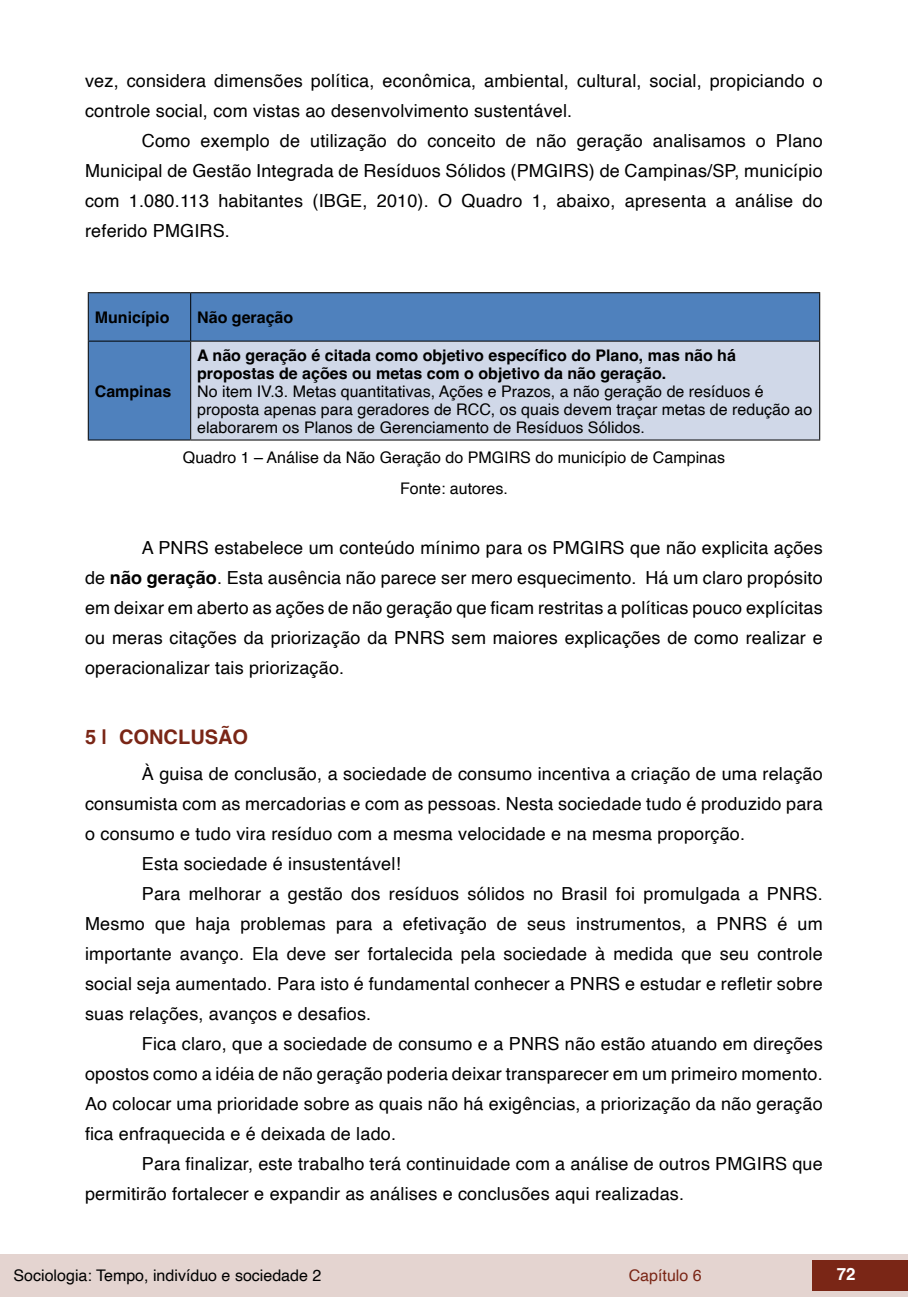
<style>
.page{position:relative;width:908px;height:1304px;background:#fff}
.page>*{position:absolute;margin:0;border:0;box-sizing:border-box;transform-origin:0 0}
.t1{font:700 20px "Helvetica";color:#7a2616}
.t2{font:18px/30px "Helvetica";letter-spacing:.01em;color:#000;text-align:justify}
.t3{font:700 16.8px "Helvetica";color:#fff}
.t4{font:16px/18px "Helvetica";color:#000}
.t5{font:700 16px/18px "Helvetica";color:#000}
.t6{font:16px "Helvetica";color:#7a2616}
.s1{font-weight:700}
</style>
<div class="page">
<div style="left:0;top:1254px;width:906px;height:43px;background:#e4d4d0"></div>
<div style="left:812px;top:1261px;width:95px;height:30px;background:#7a2616"></div>
<div style="left:89px;top:293px;width:729px;height:147px;background:#4f81bd"></div>
<div style="left:190px;top:341px;width:629px;height:99px;background:#d0d8e8"></div>
<hr style="left:88px;top:292px;width:102px;height:1px;background:#000">
<hr style="left:88px;top:293px;width:1px;height:48px;background:#000">
<hr style="left:190px;top:292px;width:629px;height:1px;background:#000">
<hr style="left:190px;top:293px;width:1px;height:48px;background:#000">
<hr style="left:818px;top:293px;width:1px;height:48px;background:#000">
<hr style="left:88px;top:341px;width:102px;height:1px;background:#000">
<hr style="left:88px;top:342px;width:1px;height:98px;background:#000">
<hr style="left:190px;top:341px;width:629px;height:1px;background:#000">
<hr style="left:190px;top:342px;width:1px;height:98px;background:#000">
<hr style="left:818px;top:342px;width:1px;height:98px;background:#000">
<hr style="left:88px;top:440px;width:102px;height:1px;background:#000">
<hr style="left:190px;top:440px;width:629px;height:1px;background:#000">
<p class="t2" style="left:85px;top:66px;width:738px">vez, considera dimensões política, econômica, ambiental, cultural, social, propiciando o controle social, com vistas ao desenvolvimento sustentável.</p>
<p class="t2" style="left:85px;top:126px;width:738px;text-indent:57px">Como exemplo de utilização do conceito de não geração analisamos o Plano Municipal de Gestão Integrada de Resíduos Sólidos (PMGIRS) de Campinas/SP, município com 1.080.113 habitantes (IBGE, 2010). O Quadro 1, abaixo, apresenta a análise do referido PMGIRS.</p>
<p class="t5" style="left:95px;top:311px;width:76px">Município</p>
<p class="t5" style="left:197px;top:311px;width:98px">Não geração</p>
<p class="t5" style="left:95px;top:384px;width:78px">Campinas</p>
<p class="t5" style="left:197px;top:348px;width:540px">A não geração é citada como objetivo específico do Plano, mas não há propostas de ações ou metas com o objetivo da não geração.</p>
<p class="t4" style="left:197px;top:383px;width:616px">No item IV.3. Metas quantitativas, Ações e Prazos, a não geração de resíduos é proposta apenas para geradores de RCC, os quais devem traçar metas de redução ao elaborarem os Planos de Gerenciamento de Resíduos Sólidos.</p>
<p class="t4" style="left:183px;top:443px;width:543px;line-height:30.6px;text-align:center">Quadro 1 – Análise da Não Geração do PMGIRS do município de Campinas<br>Fonte: autores.</p>
<p class="t2" style="left:85px;top:533px;width:738px;text-indent:57px">A PNRS estabelece um conteúdo mínimo para os PMGIRS que não explicita ações de <span class="s1">não geração</span>. Esta ausência não parece ser mero esquecimento. Há um claro propósito em deixar em aberto as ações de não geração que ficam restritas a políticas pouco explícitas ou meras citações da priorização da PNRS sem maiores explicações de como realizar e operacionalizar tais priorização.</p>
<p class="t1" style="left:85px;top:725px;width:164px">5 | CONCLUSÃO</p>
<p class="t2" style="left:142px;top:759px;width:682px">À guisa de conclusão, a sociedade de consumo incentiva a criação de uma relação</p>
<p class="t2" style="left:85px;top:789px;width:738px">consumista com as mercadorias e com as pessoas. Nesta sociedade tudo é produzido para</p>
<p class="t2" style="left:85px;top:819px;width:661px">o consumo e tudo vira resíduo com a mesma velocidade e na mesma proporção.</p>
<p class="t2" style="left:142px;top:849px;width:260px">Esta sociedade é insustentável!</p>
<p class="t2" style="left:142px;top:879px;width:682px">Para melhorar a gestão dos resíduos sólidos no Brasil foi promulgada a PNRS.</p>
<p class="t2" style="left:85px;top:909px;width:738px">Mesmo que haja problemas para a efetivação de seus instrumentos, a PNRS é um</p>
<p class="t2" style="left:85px;top:939px;width:738px">importante avanço. Ela deve ser fortalecida pela sociedade à medida que seu controle</p>
<p class="t2" style="left:85px;top:969px;width:738px">social seja aumentado. Para isto é fundamental conhecer a PNRS e estudar e refletir sobre</p>
<p class="t2" style="left:85px;top:999px;width:287px">suas relações, avanços e desafios.</p>
<p class="t2" style="left:142px;top:1029px;width:682px">Fica claro, que a sociedade de consumo e a PNRS não estão atuando em direções</p>
<p class="t2" style="left:85px;top:1059px;width:738px">opostos como a idéia de não geração poderia deixar transparecer em um primeiro momento.</p>
<p class="t2" style="left:85px;top:1089px;width:738px">Ao colocar uma prioridade sobre as quais não há exigências, a priorização da não geração</p>
<p class="t2" style="left:85px;top:1119px;width:312px">fica enfraquecida e é deixada de lado.</p>
<p class="t2" style="left:142px;top:1149px;width:682px">Para finalizar, este trabalho terá continuidade com a análise de outros PMGIRS que</p>
<p class="t2" style="left:85px;top:1179px;width:600px">permitirão fortalecer e expandir as análises e conclusões aqui realizadas.</p>
<p class="t4" style="left:14px;top:1267px;width:309px">Sociologia: Tempo, indivíduo e sociedade 2</p>
<p class="t6" style="left:628px;top:1263px;width:74px">Capítulo 6</p>
<p class="t3" style="left:836px;top:1264px;width:20px">72</p>
</div>
